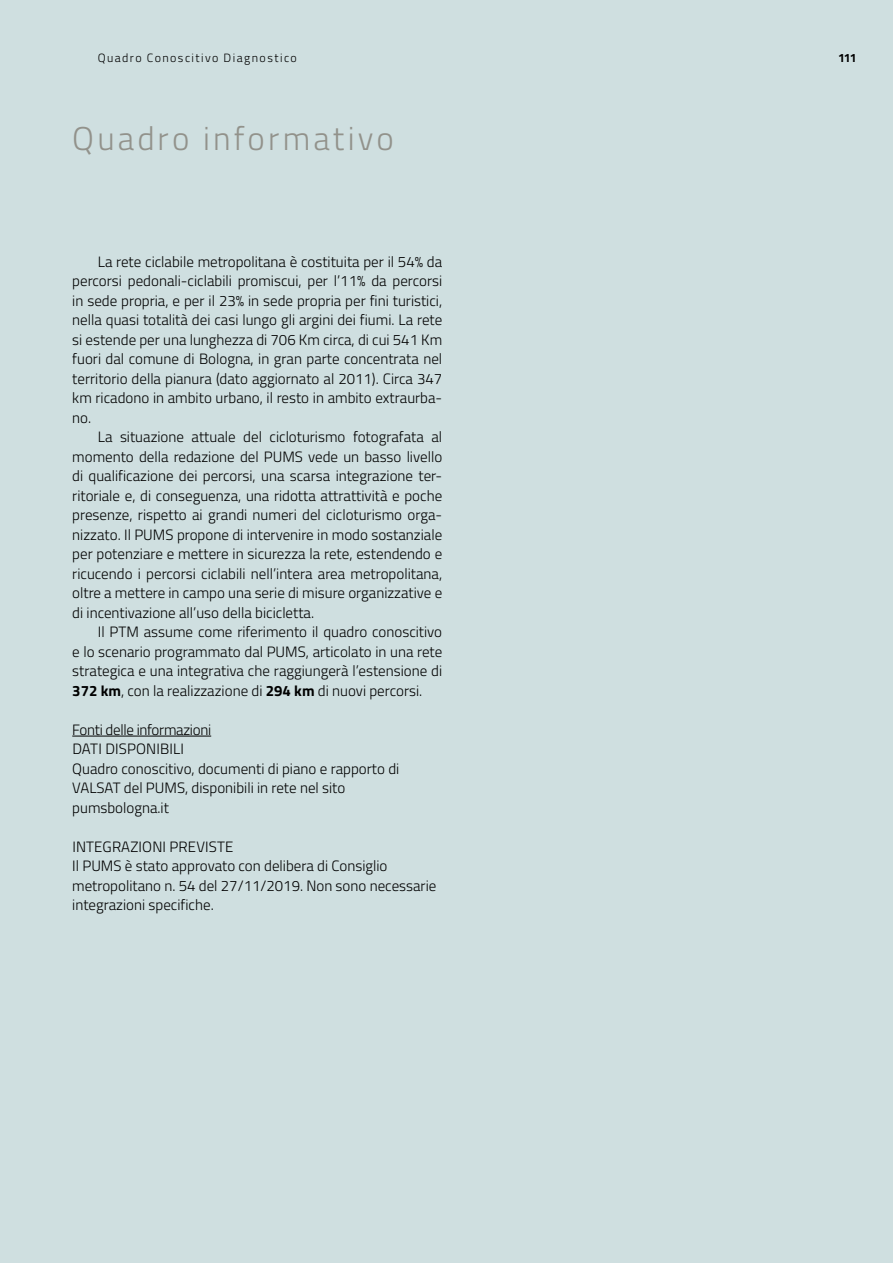
<style>
.page{position:relative;width:893px;height:1263px;background:#cfdfe0}
.page>*{position:absolute;margin:0;border:0;box-sizing:border-box;transform-origin:0 0}
.t1{font:300 33px "Titillium Web";letter-spacing:.095em;color:#92928b}
.t2{font:300 15px/19.5px "Titillium Web";color:#000;text-align:justify}
.t3{font:300 12px "Titillium Web";letter-spacing:.12em;color:#000}
.t4{font:700 12px "Titillium Web";color:#000}
.s1{font-weight:700}
</style>
<div class="page">
<hr style="left:72px;top:736px;width:139px;height:1px;background:#000">
<p class="t3" style="left:98px;top:49px;width:201px">Quadro Conoscitivo Diagnostico</p>
<p class="t4" style="left:838px;top:48px;width:20px">111</p>
<h1 class="t1" style="left:72px;top:114px;width:323px">Quadro informativo</h1>
<p class="t2" style="left:72px;top:251px;width:371px;text-indent:26px">La rete ciclabile metropolitana è costituita per il 54% da percorsi pedonali-ciclabili promiscui, per l’11% da percorsi in sede propria, e per il 23% in sede propria per fini turistici, nella quasi totalità dei casi lungo gli argini dei fiumi. La rete si estende per una lunghezza di 706 Km circa, di cui 541 Km fuori dal comune di Bologna, in gran parte concentrata nel territorio della pianura (dato aggiornato al 2011). Circa 347 km ricadono in ambito urbano, il resto in ambito extraurba&shy;no.</p>
<p class="t2" style="left:72px;top:426px;width:371px;text-indent:26px">La situazione attuale del cicloturismo fotografata al momento della redazione del PUMS vede un basso livello di qualificazione dei percorsi, una scarsa integrazione ter&shy;ritoriale e, di conseguenza, una ridotta attrattività e poche presenze, rispetto ai grandi numeri del cicloturismo orga&shy;nizzato. Il PUMS propone di intervenire in modo sostanziale per potenziare e mettere in sicurezza la rete, estendendo e ricucendo i percorsi ciclabili nell’intera area metropolitana, oltre a mettere in campo una serie di misure organizzative e di incentivazione all’uso della bicicletta.</p>
<p class="t2" style="left:72px;top:621px;width:371px;text-indent:26px">Il PTM assume come riferimento il quadro conoscitivo e lo scenario programmato dal PUMS, articolato in una rete strategica e una integrativa che raggiungerà l’estensione di <span class="s1">372 km</span>, con la realizzazione di <span class="s1">294 km</span> di nuovi percorsi.</p>
<p class="t2" style="left:72px;top:719px;width:328px;text-align:left">Fonti delle informazioni<br>DATI DISPONIBILI<br>Quadro conoscitivo, documenti di piano e rapporto di<br>VALSAT del PUMS, disponibili in rete nel sito pumsbologna.it</p>
<p class="t2" style="left:72px;top:836px;width:366px;text-align:left">INTEGRAZIONI PREVISTE<br>Il PUMS è stato approvato con delibera di Consiglio metropolitano n. 54 del 27/11/2019. Non sono necessarie integrazioni specifiche.</p>
</div>
